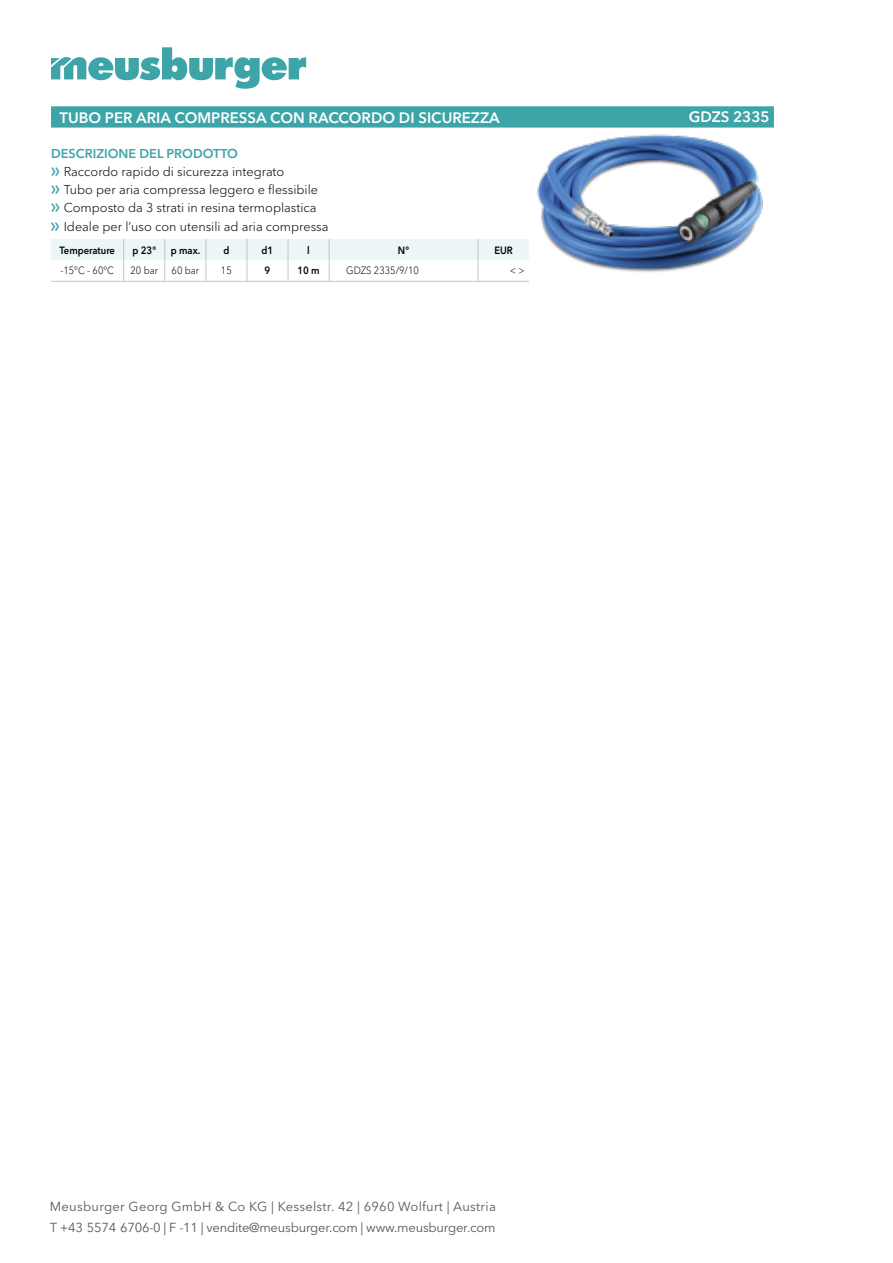
<style>
.page{position:relative;width:893px;height:1263px;background:#fff}
.page>*{position:absolute;margin:0;border:0;box-sizing:border-box;transform-origin:0 0}
.t1{font:600 15px "Avenir Next W1 G";color:#fff}
.t2{font:12.9px/20.7px "Avenir Next W1 G";letter-spacing:-.005em;color:#585857}
.t3{font:300 12.75px/18px "Avenir Next W1 G";color:#000}
.t4{font:300 10.5px "Avenir Next W1 G";color:#000;scale:.9 1}
.t5{font:600 10.5px "Avenir Next W1 G";color:#000;scale:.9 1}
.s1{font-weight:600;color:#3da4a8}
.s2{font-family:"Meusburger Sonderzeichen";font-weight:400;color:#3da4a8}
</style>
<div class="page">
<svg style="left:51px;top:47px;width:255px;height:42px"></svg>
<svg style="left:51px;top:106px;width:723px;height:22px;background:#43a7aa"></svg>
<hr style="left:51px;top:281px;width:73px;height:1px;background:#c4c5c5">
<hr style="left:124px;top:281px;width:41px;height:1px;background:#c4c5c5">
<hr style="left:165px;top:281px;width:41px;height:1px;background:#c4c5c5">
<hr style="left:206px;top:281px;width:41px;height:1px;background:#c4c5c5">
<hr style="left:247px;top:281px;width:41px;height:1px;background:#c4c5c5">
<hr style="left:288px;top:281px;width:41px;height:1px;background:#c4c5c5">
<hr style="left:329px;top:281px;width:149px;height:1px;background:#c4c5c5">
<hr style="left:478px;top:281px;width:51px;height:1px;background:#c4c5c5">
<svg style="left:51px;top:239px;width:478px;height:42px"></svg>
<img style="left:537px;top:134px;width:226px;height:138px">
<p class="t1" style="left:60px;top:108px;width:442px">TUBO PER ARIA COMPRESSA CON RACCORDO DI SICUREZZA</p>
<p class="t1" style="left:689px;top:108px;width:82px">GDZS 2335</p>
<p class="t3" style="left:51px;top:145px;width:279px"><span class="s1">DESCRIZIONE DEL PRODOTTO<br></span><span class="s2">f</span> Raccordo rapido di sicurezza integrato<br><span class="s2">f</span> Tubo per aria compressa leggero e flessibile <span class="s2">f</span> Composto da 3 strati in resina termoplastica <span class="s2">f</span> Ideale per l’uso con utensili ad aria compressa</p>
<p class="t5" style="left:60px;top:244px;width:63px">Temperature</p>
<p class="t5" style="left:132px;top:244px;width:28px">p 23°</p>
<p class="t5" style="left:171px;top:244px;width:34px">p max.</p>
<p class="t5" style="left:223px;top:244px;width:8px">d</p>
<p class="t5" style="left:262px;top:244px;width:15px">d1</p>
<p class="t5" style="left:307px;top:244px;width:4px">l</p>
<p class="t5" style="left:398px;top:244px;width:14px">N°</p>
<p class="t5" style="left:494px;top:244px;width:22px">EUR</p>
<p class="t4" style="left:61px;top:264px;width:61px">-15°C - 60°C</p>
<p class="t4" style="left:131px;top:264px;width:32px">20 bar</p>
<p class="t4" style="left:172px;top:264px;width:32px">60 bar</p>
<p class="t4" style="left:221px;top:264px;width:14px">15</p>
<p class="t5" style="left:265px;top:264px;width:8px">9</p>
<p class="t5" style="left:297px;top:264px;width:26px">10 m</p>
<p class="t4" style="left:346px;top:264px;width:82px">GDZS 2335/9/10</p>
<p class="t4" style="left:510px;top:264px;width:18px">&lt; &gt;</p>
<p class="t2" style="left:50px;top:1196px;width:448px">Meusburger Georg GmbH &amp; Co KG | Kesselstr. 42 | 6960 Wolfurt | Austria<br>T +43 5574 6706-0 | F -11 | vendite@meusburger.com | www.meusburger.com</p>
</div>
